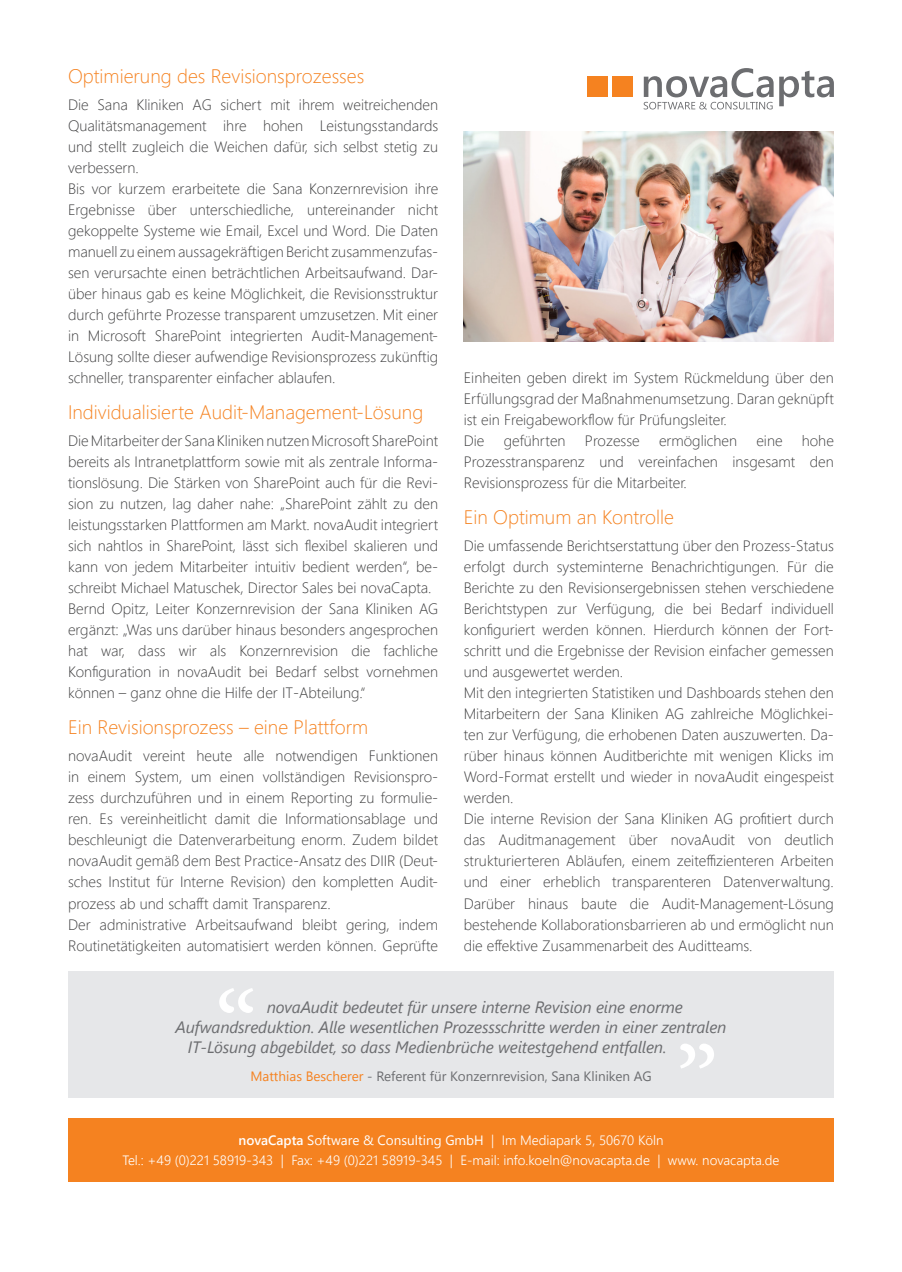
<style>
.page{position:relative;width:902px;height:1272px;background:#fff}
.page>*{position:absolute;margin:0;border:0;box-sizing:border-box;transform-origin:0 0}
.Subtitle_13pt_Body{font:300 19.5px "Segoe UI";color:#f58220}
.Quote_-_text_11_pt{font:italic 16.5px "Segoe UI";letter-spacing:-.01em;color:#6c6d70}
.Body_text_10_pt{font:300 15px/21px "Segoe UI";color:#3e3e3f;text-align:justify}
.t1{font:300 13.5px/19.2px "Segoe UI";color:#fff;text-align:center}
.Quote_-_Author_9pt{font:13.5px "Segoe UI";color:#6c6d70}
.s1{color:#f58220}
.s2{font-weight:600}
.s3{font-weight:400}
</style>
<div class="page">
<div style="left:68px;top:1118px;width:765px;height:63px;background:#f58220"></div>
<div style="left:68px;top:971px;width:765px;height:126px;background:#e6e7e9"></div>
<svg style="left:219px;top:988px;width:34px;height:24px"></svg>
<svg style="left:680px;top:1044px;width:34px;height:24px"></svg>
<img style="left:463px;top:131px;width:370px;height:210px">
<div style="left:587px;top:76px;width:20px;height:21px;background:#f58220"></div>
<div style="left:611px;top:76px;width:21px;height:21px;background:#f58220"></div>
<svg style="left:643px;top:68px;width:190px;height:41px"></svg>
<p class="Subtitle_13pt_Body" style="left:68px;top:60px;width:298px">Optimierung des Revisionsprozesses</p>
<p class="Body_text_10_pt" style="left:68px;top:94px;width:371px">Die Sana Kliniken AG sichert mit ihrem weitreichenden Qualitätsmanagement ihre hohen Leistungsstandards und stellt zugleich die Weichen dafür, sich selbst stetig zu verbessern.</p>
<p class="Body_text_10_pt" style="left:68px;top:178px;width:371px">Bis vor kurzem erarbeitete die Sana Konzernrevision ihre Ergebnisse über unterschiedliche, untereinander nicht gekoppelte Systeme wie Email, Excel und Word. Die Daten manuell zu einem aussagekräftigen Bericht zusammenzufas&shy;sen verursachte einen beträchtlichen Arbeitsaufwand. Dar&shy;über hinaus gab es keine Möglichkeit, die Revisionsstruktur durch geführte Prozesse transparent umzusetzen. Mit einer in Microsoft SharePoint integrierten Audit-Management-Lösung sollte dieser aufwendige Revisionsprozess zukünftig schneller, transparenter einfacher ablaufen.</p>
<p class="Subtitle_13pt_Body" style="left:68px;top:396px;width:356px">Individualisierte Audit-Management-Lösung</p>
<p class="Body_text_10_pt" style="left:68px;top:430px;width:371px">Die Mitarbeiter der Sana Kliniken nutzen Microsoft SharePoint bereits als Intranetplattform sowie mit als zentrale Informa&shy;tionslösung. Die Stärken von SharePoint auch für die Revi&shy;sion zu nutzen, lag daher nahe: „SharePoint zählt zu den leistungsstarken Plattformen am Markt. novaAudit integriert sich nahtlos in SharePoint, lässt sich flexibel skalieren und kann von jedem Mitarbeiter intuitiv bedient werden“, be&shy;schreibt Michael Matuschek, Director Sales bei novaCapta.</p>
<p class="Body_text_10_pt" style="left:68px;top:598px;width:371px">Bernd Opitz, Leiter Konzernrevision der Sana Kliniken AG ergänzt: „Was uns darüber hinaus besonders angesprochen hat war, dass wir als Konzernrevision die fachliche Konfiguration in novaAudit bei Bedarf selbst vornehmen können – ganz ohne die Hilfe der IT-Abteilung.“</p>
<p class="Subtitle_13pt_Body" style="left:68px;top:711px;width:301px">Ein Revisionsprozess – eine Plattform</p>
<p class="Body_text_10_pt" style="left:68px;top:745px;width:371px">novaAudit vereint heute alle notwendigen Funktionen in einem System, um einen vollständigen Revisionspro&shy;zess durchzuführen und in einem Reporting zu formulie&shy;ren. Es vereinheitlicht damit die Informationsablage und beschleunigt die Datenverarbeitung enorm. Zudem bildet novaAudit gemäß dem Best Practice-Ansatz des DIIR (Deut&shy;sches Institut für Interne Revision) den kompletten Audit&shy;prozess ab und schafft damit Transparenz.</p>
<p class="Body_text_10_pt" style="left:68px;top:913px;width:371px">Der administrative Arbeitsaufwand bleibt gering, indem<br>Routinetätigkeiten automatisiert werden können. Geprüfte</p>
<p class="Body_text_10_pt" style="left:463px;top:367px;width:371px">Einheiten geben direkt im System Rückmeldung über den Erfüllungsgrad der Maßnahmenumsetzung. Daran geknüpft ist ein Freigabeworkflow für Prüfungsleiter.</p>
<p class="Body_text_10_pt" style="left:463px;top:430px;width:22px">Die</p>
<p class="Body_text_10_pt" style="left:503px;top:430px;width:63px">geführten</p>
<p class="Body_text_10_pt" style="left:584px;top:430px;width:56px">Prozesse</p>
<p class="Body_text_10_pt" style="left:659px;top:430px;width:80px">ermöglichen</p>
<p class="Body_text_10_pt" style="left:756px;top:430px;width:28px">eine</p>
<p class="Body_text_10_pt" style="left:463px;top:430px;width:371px;text-indent:338px">hohe Prozesstransparenz und vereinfachen insgesamt den Revisionsprozess für die Mitarbeiter.</p>
<p class="Subtitle_13pt_Body" style="left:463px;top:501px;width:212px">Ein Optimum an Kontrolle</p>
<p class="Body_text_10_pt" style="left:463px;top:535px;width:371px">Die umfassende Berichtserstattung über den Prozess-Status erfolgt durch systeminterne Benachrichtigungen. Für die Berichte zu den Revisionsergebnissen stehen verschiedene Berichtstypen zur Verfügung, die bei Bedarf individuell konfiguriert werden können. Hierdurch können der Fort&shy;schritt und die Ergebnisse der Revision einfacher gemessen und ausgewertet werden.</p>
<p class="Body_text_10_pt" style="left:463px;top:682px;width:371px">Mit den integrierten Statistiken und Dashboards stehen den Mitarbeitern der Sana Kliniken AG zahlreiche Möglichkei&shy;ten zur Verfügung, die erhobenen Daten auszuwerten. Da&shy;rüber hinaus können Auditberichte mit wenigen Klicks im Word-Format erstellt und wieder in novaAudit eingespeist werden.</p>
<p class="Body_text_10_pt" style="left:463px;top:808px;width:371px">Die interne Revision der Sana Kliniken AG profitiert durch das Auditmanagement über novaAudit von deutlich strukturierteren Abläufen, einem zeiteffizienteren Arbeiten und einer erheblich transparenteren Datenverwaltung.<br>Darüber hinaus baute die Audit-Management-Lösung bestehende Kollaborationsbarrieren ab und ermöglicht nun die effektive Zusammenarbeit des Auditteams.</p>
<p class="Quote_-_text_11_pt" style="left:267px;top:995px;width:417px">novaAudit bedeutet für unsere interne Revision eine enorme</p>
<p class="Quote_-_text_11_pt" style="left:175px;top:1015px;width:552px">Aufwandsreduktion. Alle wesentlichen Prozessschritte werden in einer zentralen</p>
<p class="Quote_-_text_11_pt" style="left:188px;top:1035px;width:480px">IT-Lösung abgebildet, so dass Medienbrüche weitestgehend entfallen.</p>
<p class="Quote_-_Author_9pt" style="left:250px;top:1065px;width:402px"><span class="s1">Matthias Bescherer</span> - Referent für Konzernrevision, Sana Kliniken AG</p>
<p class="t1" style="left:122px;top:1130px;width:658px"><span class="s2">novaCapta</span> <span class="s3">Software &amp; Consulting GmbH</span> | Im Mediapark 5, 50670 Köln<br>Tel.: +49 (0)221 58919-343 | Fax: +49 (0)221 58919-345 | E-mail: info.koeln@novacapta.de | www. novacapta.de</p>
</div>
